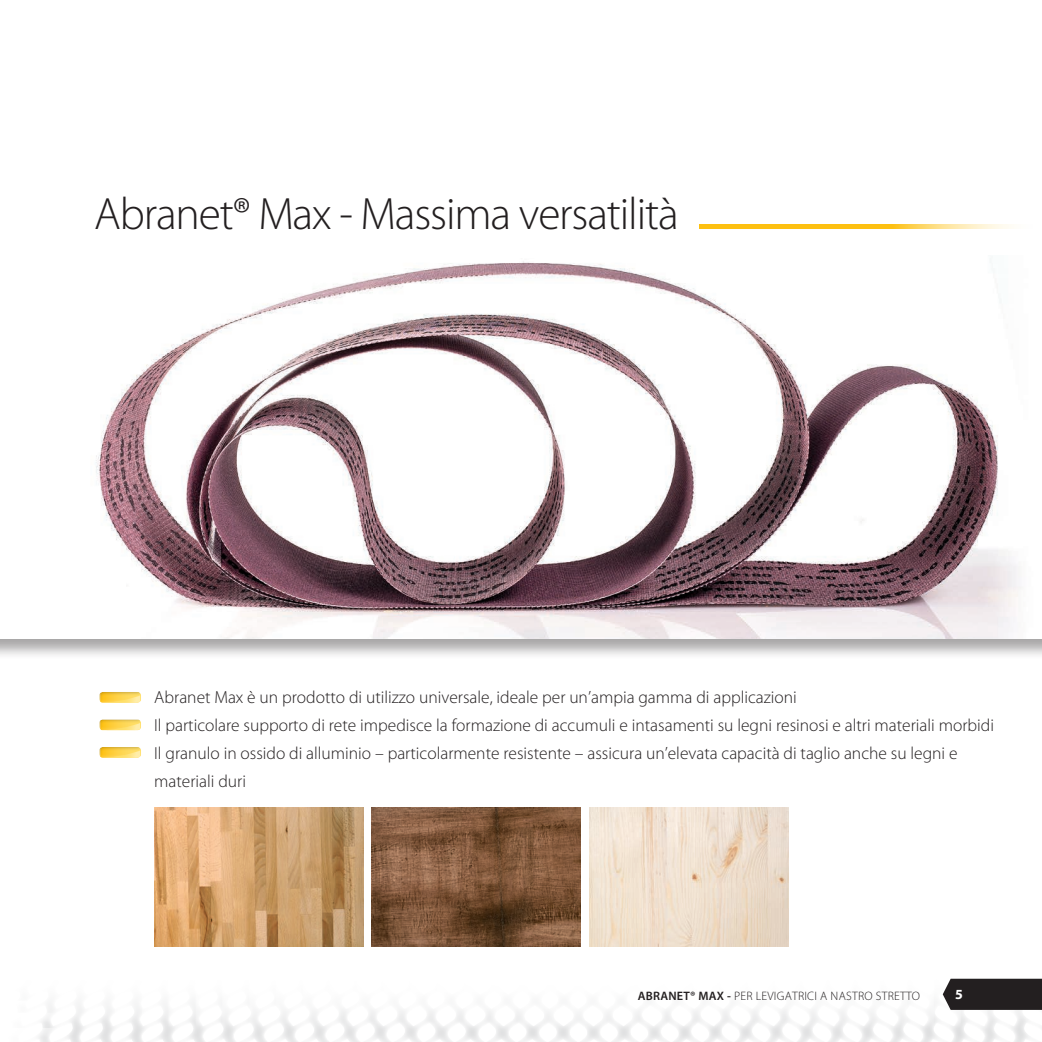
<style>
.page{position:relative;width:1042px;height:1042px;background:#fff}
.page>*{position:absolute;margin:0;border:0;box-sizing:border-box;transform-origin:0 0}
.t1{font:300 45.5px "Myriad Pro";letter-spacing:-.025em;color:#231f20}
.t2{font:300 17.5px/28px "Myriad Pro";color:#231f20}
.t3{font:700 14px "Myriad Pro";color:#fff}
.t4{font:300 12.25px "Myriad Pro";letter-spacing:.02em;color:#231f20}
.s1{font-weight:600}
</style>
<div class="page">
<svg style="left:38px;top:994px;width:991px;height:48px"></svg>
<svg style="left:943px;top:978px;width:99px;height:32px"></svg>
<div style="left:0;top:631px;width:1042px;height:269px;background:#231f20;opacity:.4"></div>
<svg style="left:699px;top:224px;width:312px;height:5px;fill:#fdc011"></svg>
<div style="left:97px;top:692px;width:44px;height:13px;background:#fff"></div>
<div style="left:96px;top:691px;width:45px;height:12px;background:#231f20;opacity:.75"></div>
<svg style="left:106px;top:695px;width:35px;height:8px"></svg>
<div style="left:97px;top:719px;width:44px;height:14px;background:#fff"></div>
<div style="left:96px;top:719px;width:45px;height:12px;background:#231f20;opacity:.75"></div>
<svg style="left:106px;top:723px;width:35px;height:7px"></svg>
<div style="left:97px;top:747px;width:44px;height:13px;background:#fff"></div>
<div style="left:96px;top:746px;width:45px;height:12px;background:#231f20;opacity:.75"></div>
<svg style="left:106px;top:750px;width:35px;height:8px"></svg>
<img style="left:0;top:261px;width:1042px;height:378px">
<img style="left:154px;top:807px;width:209px;height:139px">
<img style="left:371px;top:807px;width:209px;height:139px">
<img style="left:590px;top:807px;width:199px;height:139px">
<p class="t1" style="left:94px;top:189px;width:586px">Abranet® Max - Massima versatilità</p>
<p class="t2" style="left:154px;top:683px;width:841px">Abranet Max è un prodotto di utilizzo universale, ideale per un’ampia gamma di applicazioni<br>Il particolare supporto di rete impedisce la formazione di accumuli e intasamenti su legni resinosi e altri materiali morbidi Il granulo in ossido di alluminio – particolarmente resistente – assicura un’elevata capacità di taglio anche su legni e materiali duri</p>
<p class="t4" style="left:638px;top:989px;width:284px"><span class="s1">ABRANET® MAX -</span> PER LEVIGATRICI A NASTRO STRETTO</p>
<p class="t3" style="left:955px;top:987px;width:9px">5</p>
</div>
